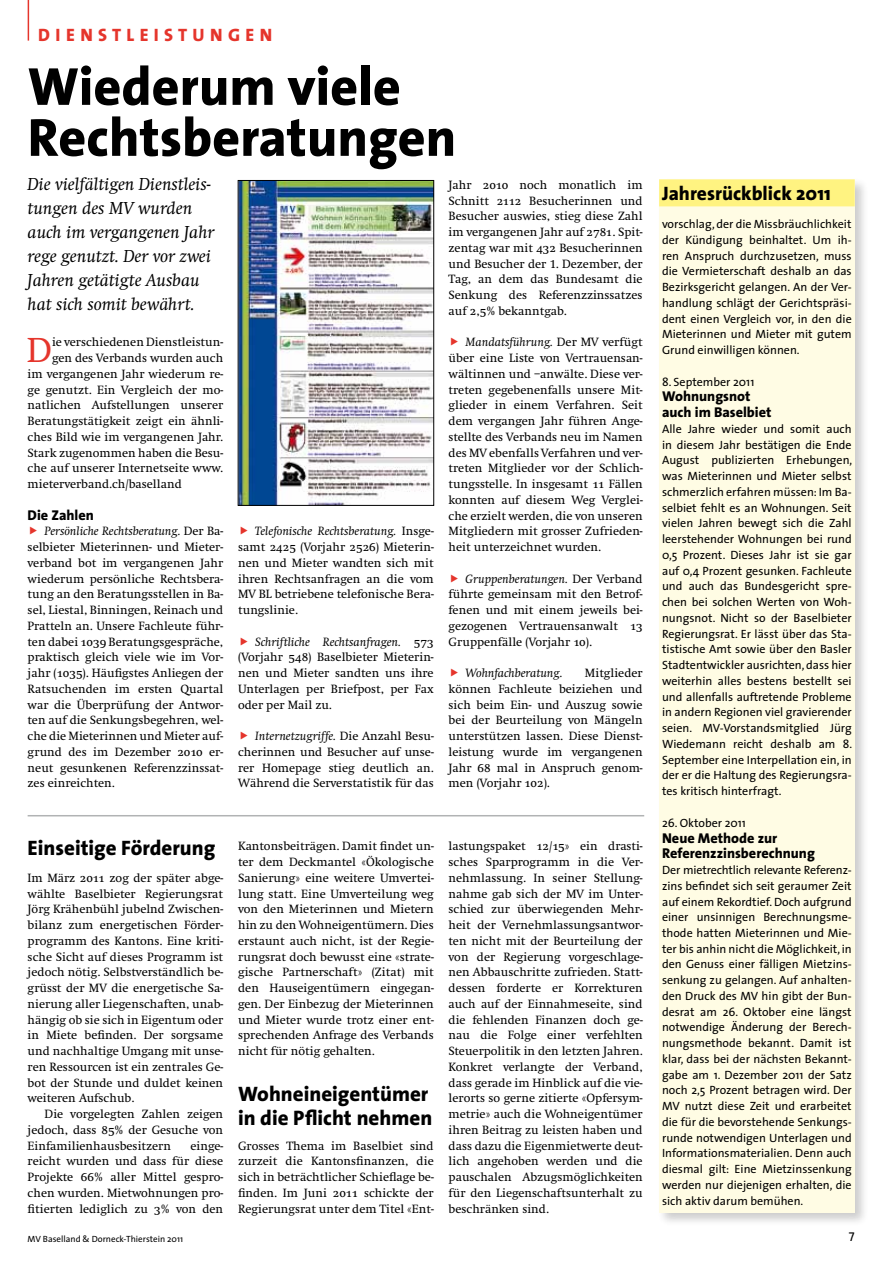
<style>
.page{position:relative;width:893px;height:1263px;background:#fff}
.page>*{position:absolute;margin:0;border:0;box-sizing:border-box;transform-origin:0 0}
.t1{font:800 54px/51px "The Sans";color:#000}
.t2{font:36px "Swift";color:#e5352c}
.t3{font:800 21px/24px "The Sans";color:#000}
.t4{font:800 19.5px "The Sans";color:#000}
.t5{font:italic 18px/24px "Swift";color:#000}
.t6{font:800 18px "The Sans";color:#e5352c}
.t7{font:800 14.25px/15.8px "The Sans";color:#000}
.t8{font:12.75px "The Sans Caps";color:#000}
.t9{font:12.45px/15.8px "Swift";color:#000;text-align:justify}
.t10{font:italic 12.45px "Swift";color:#000}
.t11{font:12px/15.8px "The Sans";color:#000;text-align:justify}
.t12{font:9px "The Sans";color:#000}
.s1{font-style:italic}
.s2{font-family:"Swift SC"}
</style>
<div class="page">
<div style="left:657px;top:177px;width:212px;height:1050px;background:#000;opacity:.2"></div>
<div style="left:659px;top:179px;width:196px;height:1034px;background:#fffce4"></div>
<div style="left:659px;top:179px;width:196px;height:27px;background:#fff381"></div>
<hr style="left:28px;top:0;width:1px;height:41px;background:#e5352c">
<hr style="left:28px;top:815px;width:616px;height:1px;background:#b1b3b4">
<img style="left:240px;top:182px;width:192px;height:321px">
<h3 class="t6" style="left:38px;top:19px;width:188px">Dien stle istungen</h3>
<h1 class="t1" style="left:28px;top:60px;width:430px">Wiederum viele<br>Rechtsberatungen</h1>
<h3 class="t5" style="left:28px;top:172px;width:188px">Die vielfältigen Dienstleis&shy;tungen des MV wurden auch im vergangenen Jahr rege genutzt. Der vor zwei<br>Jahren getätigte Ausbau hat sich somit bewährt.</h3>
<h2 class="t2" style="left:27px;top:331px;width:27px">D</h2>
<p class="t9" style="left:52px;top:335px;width:173px">ie verschiedenen Dienstleistun-</p>
<p class="t9" style="left:52px;top:350px;width:173px">gen des Verbands wurden auch</p>
<p class="t9" style="left:28px;top:366px;width:197px">im vergangenen Jahr wiederum re-</p>
<p class="t9" style="left:28px;top:382px;width:197px">ge genutzt. Ein Vergleich der mo-</p>
<p class="t9" style="left:28px;top:398px;width:197px">natlichen Aufstellungen unserer</p>
<p class="t9" style="left:28px;top:413px;width:197px">Beratungstätigkeit zeigt ein ähnli-</p>
<p class="t9" style="left:28px;top:429px;width:197px">ches Bild wie im vergangenen Jahr.</p>
<p class="t9" style="left:28px;top:445px;width:197px">Stark zugenommen haben die Besu-</p>
<p class="t9" style="left:28px;top:461px;width:197px">che auf unserer Internetseite www.</p>
<p class="t9" style="left:28px;top:476px;width:156px">mieterverband.ch/baselland</p>
<p class="t7" style="left:28px;top:507px;width:68px">Die Zahlen</p>
<p class="t9" style="left:28px;top:524px;width:197px;text-indent:17px"><span class="s1">Persönliche Rechtsberatung.</span> Der Ba&shy;selbieter Mieterinnen- und Mieter&shy;verband bot im vergangenen Jahr wiederum persönliche Rechtsbera&shy;tung an den Beratungsstellen in Ba&shy;sel, Liestal, Binningen, Reinach und Pratteln an. Unsere Fachleute führ&shy;ten dabei <span class="s2">1039</span> Beratungsgespräche, praktisch gleich viele wie im Vor&shy;jahr (<span class="s2">1035</span>). Häufigstes Anliegen der Ratsuchenden im ersten Quartal war die Überprüfung der Antwor&shy;ten auf die Senkungsbegehren, wel&shy;che die Mieterinnen und Mieter auf&shy;grund des im Dezember <span class="s2">2010</span> er&shy;neut gesunkenen Referenzzinssat&shy;zes einreichten.</p>
<p class="t9" style="left:238px;top:524px;width:197px;text-indent:17px"><span class="s1">Telefonische Rechtsberatung.</span> Insge&shy;samt <span class="s2">2425</span> (Vorjahr <span class="s2">2526</span>) Mieterin&shy;nen und Mieter wandten sich mit ihren Rechtsanfragen an die vom MV BL betriebene telefonische Bera&shy;tungslinie.</p>
<p class="t9" style="left:238px;top:634px;width:197px;text-indent:17px"><span class="s1">Schriftliche Rechtsanfragen.</span> <span class="s2">573 </span>(Vorjahr <span class="s2">548</span>) Baselbieter Mieterin&shy;nen und Mieter sandten uns ihre Unterlagen per Briefpost, per Fax oder per Mail zu.</p>
<p class="t9" style="left:238px;top:728px;width:197px;text-indent:17px"><span class="s1">Internetzugriffe.</span> Die Anzahl Besu&shy;cherinnen und Besucher auf unse&shy;rer Homepage stieg deutlich an.<br>Während die Serverstatistik für das</p>
<p class="t9" style="left:449px;top:177px;width:196px">Jahr <span class="s2">2010</span> noch monatlich im Schnitt <span class="s2">2112</span> Besucherinnen und Besucher auswies, stieg diese Zahl im vergangenen Jahr auf <span class="s2">2781</span>. Spit&shy;zentag war mit <span class="s2">432</span> Besucherinnen und Besucher der 1. Dezember, der Tag, an dem das Bundesamt die Senkung des Referenzzinssatzes auf <span class="s2">2,5</span>% bekanntgab.</p>
<p class="t9" style="left:449px;top:335px;width:196px;text-indent:17px"><span class="s1">Mandatsführung.</span> Der MV verfügt über eine Liste von Vertrauensan&shy;wältinnen und –anwälte. Diese ver&shy;treten gegebenenfalls unsere Mit&shy;glieder in einem Verfahren. Seit dem vergangen Jahr führen Ange&shy;stellte des Verbands neu im Namen des MV ebenfalls Verfahren und ver&shy;treten Mitglieder vor der Schlich&shy;tungsstelle. In insgesamt <span class="s2">11</span> Fällen konnten auf diesem Weg Verglei&shy;che erzielt werden, die von unseren Mitgliedern mit grosser Zufrieden&shy;heit unterzeichnet wurden.</p>
<p class="t9" style="left:449px;top:571px;width:196px;text-indent:17px"><span class="s1">Gruppenberatungen.</span> Der Verband führte gemeinsam mit den Betrof&shy;fenen und mit einem jeweils bei&shy;gezogenen Vertrauensanwalt <span class="s2">13<br></span>Gruppenfälle (Vorjahr <span class="s2">10</span>).</p>
<p class="t10" style="left:466px;top:666px;width:98px">Wohnfachberatung.</p>
<p class="t9" style="left:449px;top:665px;width:196px;text-indent:136px">Mitglieder können Fachleute beiziehen und sich beim Ein- und Auszug sowie bei der Beurteilung von Mängeln unterstützen lassen. Diese Dienst&shy;leistung wurde im vergangenen Jahr <span class="s2">68</span> mal in Anspruch genom&shy;men (Vorjahr <span class="s2">102</span>).</p>
<h3 class="t3" style="left:28px;top:836px;width:189px">Einseitige Förderung</h3>
<p class="t9" style="left:28px;top:870px;width:197px">Im März <span class="s2">2011</span> zog der später abge&shy;wählte Baselbieter Regierungsrat Jörg Krähenbühl jubelnd Zwischen&shy;bilanz zum energetischen Förder&shy;programm des Kantons. Eine kriti&shy;sche Sicht auf dieses Programm ist jedoch nötig. Selbstverständlich be&shy;grüsst der MV die energetische Sa&shy;nierung aller Liegenschaften, unab&shy;hängig ob sie sich in Eigentum oder in Miete befinden. Der sorgsame und nachhaltige Umgang mit unse&shy;ren Ressourcen ist ein zentrales Ge&shy;bot der Stunde und duldet keinen weiteren Aufschub.</p>
<p class="t9" style="left:28px;top:1106px;width:197px;text-indent:17px">Die vorgelegten Zahlen zeigen jedoch, dass <span class="s2">85</span>% der Gesuche von Einfamilienhausbesitzern</p>
<p class="t9" style="left:28px;top:1138px;width:197px;text-indent:163px">einge&shy;reicht wurden und dass für diese Projekte <span class="s2">66</span>% aller Mittel gespro&shy;chen wurden. Mietwohnungen pro&shy;fitierten lediglich zu <span class="s2">3</span>% von den</p>
<p class="t9" style="left:238px;top:839px;width:197px">Kantonsbeiträgen. Damit findet un&shy;ter dem Deckmantel «Ökologische Sanierung» eine weitere Umvertei&shy;lung statt. Eine Umverteilung weg von den Mieterinnen und Mietern hin zu den Wohneigentümern. Dies erstaunt auch nicht, ist der Regie&shy;rungsrat doch bewusst eine «strate&shy;gische Partnerschaft» (Zitat) mit den Hauseigentümern eingegan&shy;gen. Der Einbezug der Mieterinnen und Mieter wurde trotz einer ent&shy;sprechenden Anfrage des Verbands nicht für nötig gehalten.</p>
<h3 class="t3" style="left:238px;top:1081px;width:196px">Wohneineigentümer in die Pflicht nehmen</h3>
<p class="t9" style="left:238px;top:1138px;width:197px">Grosses Thema im Baselbiet sind zurzeit die Kantonsfinanzen, die sich in beträchtlicher Schieflage be&shy;finden. Im Juni <span class="s2">2011</span> schickte der Regierungsrat unter dem Titel «Ent-</p>
<p class="t9" style="left:449px;top:839px;width:196px">lastungspaket <span class="s2">12/15</span>» ein drasti&shy;sches Sparprogramm in die Ver&shy;nehmlassung. In seiner Stellung&shy;nahme gab sich der MV im Unter&shy;schied zur überwiegenden Mehr&shy;heit der Vernehmlassungsantwor&shy;ten nicht mit der Beurteilung der von der Regierung vorgeschlage&shy;nen Abbauschritte zufrieden. Statt&shy;dessen forderte er Korrekturen auch auf der Einnahmeseite, sind die fehlenden Finanzen doch ge&shy;nau die Folge einer verfehlten Steuerpolitik in den letzten Jahren.<br>Konkret verlangte der Verband, dass gerade im Hinblick auf die vie&shy;lerorts so gerne zitierte «Opfersym&shy;metrie» auch die Wohneigentümer ihren Beitrag zu leisten haben und dass dazu die Eigenmietwerte deut&shy;lich angehoben werden und die pauschalen Abzugsmöglichkeiten für den Liegenschaftsunterhalt zu beschränken sind.</p>
<h3 class="t4" style="left:662px;top:176px;width:170px">Jahresrückblick 2011</h3>
<p class="t11" style="left:662px;top:216px;width:191px">vorschlag, der die Missbräuchlichkeit der Kündigung beinhaltet. Um ih&shy;ren Anspruch durchzusetzen, muss die Vermieterschaft deshalb an das Bezirksgericht gelangen. An der Ver&shy;handlung schlägt der Gerichtspräsi&shy;dent einen Vergleich vor, in den die Mieterinnen und Mieter mit gutem Grund einwilligen können.</p>
<p class="t11" style="left:662px;top:373px;width:94px">8. September 2011</p>
<p class="t7" style="left:662px;top:388px;width:111px">Wohnungsnot auch im Baselbiet</p>
<p class="t11" style="left:662px;top:421px;width:192px">Alle Jahre wieder und somit auch in diesem Jahr bestätigen die Ende August publizierten Erhebungen, was Mieterinnen und Mieter selbst schmerzlich erfahren müssen: Im Ba&shy;selbiet fehlt es an Wohnungen. Seit vielen Jahren bewegt sich die Zahl leerstehender Wohnungen bei rund 0,5 Prozent. Dieses Jahr ist sie gar auf 0,4 Prozent gesunken. Fachleute und auch das Bundesgericht spre&shy;chen bei solchen Werten von Woh&shy;nungsnot. Nicht so der Baselbieter Regierungsrat. Er lässt über das Sta&shy;tistische Amt sowie über den Basler Stadtentwickler ausrichten, dass hier weiterhin alles bestens bestellt sei und allenfalls auftretende Probleme in andern Regionen viel gravierender seien. MV-Vorstandsmitglied Jürg Wiedemann reicht deshalb am 8.<br>September eine Interpellation ein, in der er die Haltung des Regierungsra&shy;tes kritisch hinterfragt.</p>
<p class="t11" style="left:662px;top:814px;width:85px">26. Oktober 2011</p>
<p class="t7" style="left:662px;top:829px;width:154px">Neue Methode zur<br>Referenzzinsberechnung</p>
<p class="t11" style="left:662px;top:862px;width:191px">Der mietrechtlich relevante Referenz&shy;zins befindet sich seit geraumer Zeit auf einem Rekordtief. Doch aufgrund einer unsinnigen Berechnungsme&shy;thode hatten Mieterinnen und Mie&shy;ter bis anhin nicht die Möglichkeit, in den Genuss einer fälligen Mietzins&shy;senkung zu gelangen. Auf anhalten&shy;den Druck des MV hin gibt der Bun&shy;desrat am 26. Oktober eine längst notwendige Änderung der Berech&shy;nungsmethode bekannt. Damit ist klar, dass bei der nächsten Bekannt&shy;gabe am 1. Dezember 2011 der Satz noch 2,5 Prozent betragen wird. Der MV nutzt diese Zeit und erarbeitet die für die bevorstehende Senkungs&shy;runde notwendigen Unterlagen und Informationsmaterialien. Denn auch diesmal gilt: Eine Mietzinssenkung werden nur diejenigen erhalten, die sich aktiv darum bemühen.</p>
<p class="t12" style="left:28px;top:1231px;width:157px">MV Baselland &amp; Dorneck-Thierstein 2011</p>
<p class="t8" style="left:849px;top:1226px;width:7px">7</p>
</div>
